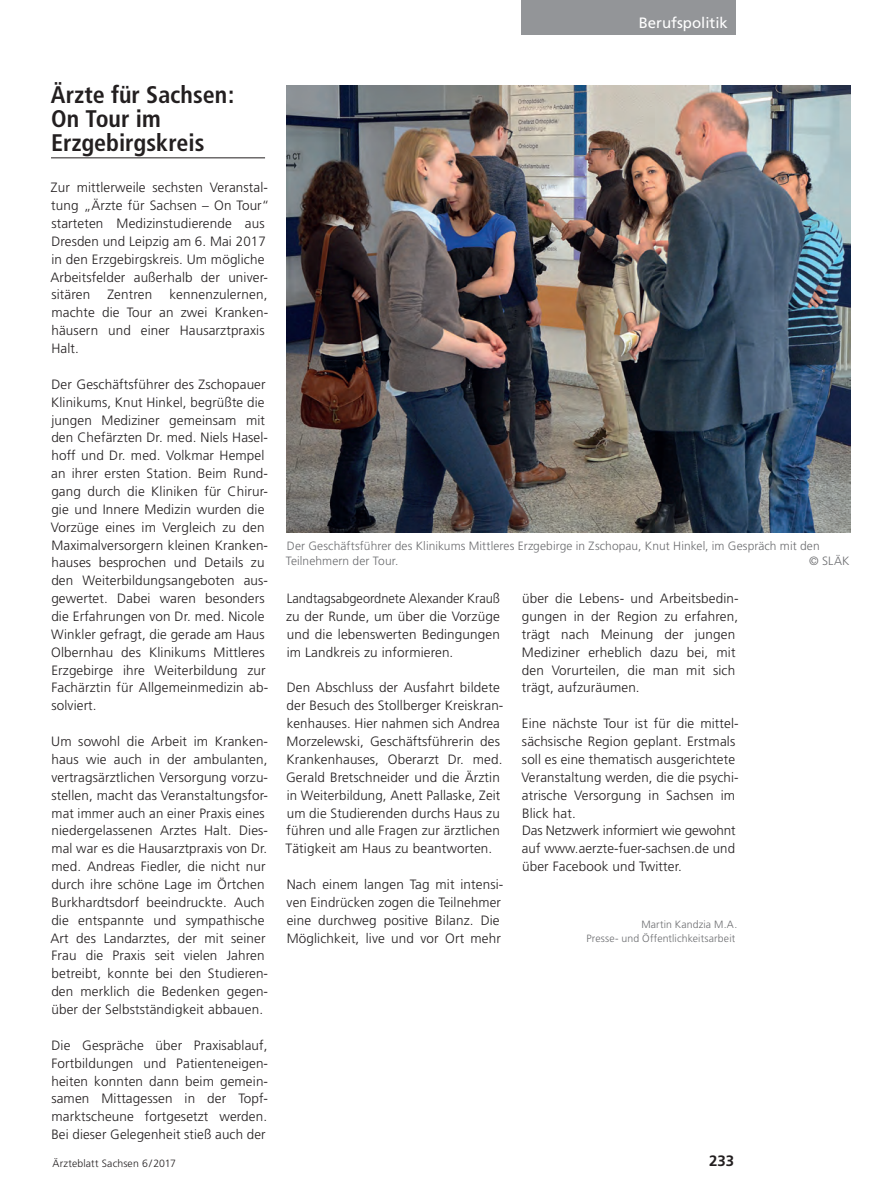
<style>
.page{position:relative;width:893px;height:1191px;background:#fff}
.page>*{position:absolute;margin:0;border:0;box-sizing:border-box;transform-origin:0 0}
.t1{font:700 condensed 24px/24px "Frutiger";color:#231f20}
.t2{font:15px "Frutiger";color:#fff}
.t3{font:700 15px "Frutiger";color:#231f20}
.t4{font:300 13.5px/17.9px "Frutiger";letter-spacing:.01em;color:#231f20}
.t5{font:300 13.5px/17.9px "Frutiger";letter-spacing:.01em;color:#231f20;text-align:justify;scale:.95 1}
.t6{font:300 12px/14.2px "Frutiger";letter-spacing:.005em;color:#6c6d70}
.t7{font:300 10.5px/13.5px "Frutiger";letter-spacing:.01em;color:#6c6d70;text-align:right}
.t8{font:300 10.5px "Frutiger";letter-spacing:.015em;color:#231f20}
</style>
<div class="page">
<div style="left:522px;top:0;width:214px;height:34px;background:#939598"></div>
<hr style="left:51px;top:157px;width:214px;height:1px;background:#231f20">
<img style="left:286px;top:85px;width:564px;height:447px">
<p class="t2" style="left:639px;top:14px;width:91px">Berufspolitik</p>
<h1 class="t1" style="left:51px;top:83px;width:185px">Ärzte für Sachsen:<br>On Tour im<br>Erzgebirgskreis</h1>
<p class="t4" style="left:50px;top:179px;width:221px">Zur mittlerweile sechsten Veranstal&shy;tung „Ärzte für Sachsen – On Tour“ starteten Medizinstudierende aus<br>Dresden und Leipzig am 6. Mai 2017 in den Erzgebirgskreis. Um mögliche<br>Arbeitsfelder außerhalb der univer&shy;sitären</p>
<p class="t4" style="left:51px;top:286px;width:218px;text-indent:118px">kennenzulernen, machte die Tour an zwei Kranken&shy;häusern und einer Hausarztpraxis<br>Halt.</p>
<p class="t4" style="left:51px;top:375px;width:219px">Der Geschäftsführer des Zschopauer Klinikums, Knut Hinkel, begrüßte die jungen Mediziner gemeinsam mit den Chefärzten Dr. med. Niels Hasel&shy;hoff und Dr. med. Volkmar Hempel an ihrer ersten Station. Beim Rund&shy;gang durch die Kliniken für Chirur&shy;gie und Innere Medizin wurden die Vorzüge eines im Vergleich zu den Maximalversorgern kleinen Kranken&shy;hauses besprochen und Details zu den Weiterbildungsangeboten aus&shy;gewertet. Dabei waren besonders die Erfahrungen von Dr. med. Nicole Winkler gefragt, die gerade am Haus Olbernhau des Klinikums Mittleres Erzgebirge ihre Weiterbildung zur Fachärztin für Allgemeinmedizin ab-- solviert.</p>
<p class="t4" style="left:50px;top:732px;width:219px">Um sowohl die Arbeit im Kranken&shy;haus wie auch in der ambulanten, vertragsärztlichen Versorgung vorzu&shy;stellen, macht das Veranstaltungsfor&shy;mat immer auch an einer Praxis eines niedergelassenen Arztes Halt. Dies&shy;mal war es die Hausarztpraxis von Dr. med. Andreas Fiedler, die nicht nur durch ihre schöne Lage im Örtchen Burkhardtsdorf beeindruckte. Auch die entspannte und sympathische Art des Landarztes, der mit seiner Frau die Praxis seit vielen Jahren betreibt, konnte bei den Studieren&shy;den merklich die Bedenken gegen&shy;über der Selbstständigkeit abbauen.</p>
<p class="t4" style="left:51px;top:1036px;width:218px;text-align:justify">Die Gespräche über Praxisablauf, Fortbildungen und Patienteneigen&shy;heiten konnten dann beim gemein&shy;samen Mittagessen in der Topf&shy;marktscheune fortgesetzt werden.<br>Bei dieser Gelegenheit stieß auch der</p>
<p class="t4" style="left:107px;top:286px;width:46px">Zentren</p>
<p class="t6" style="left:286px;top:539px;width:535px">Der Geschäftsführer des Klinikums Mittleres Erzgebirge in Zschopau, Knut Hinkel, im Gespräch mit den<br>Teilnehmern der Tour.</p>
<p class="t6" style="left:809px;top:553px;width:42px">© SLÄK</p>
<p class="t5" style="left:286px;top:589px;width:227px">Landtagsabgeordnete Alexander Krauß zu der Runde, um über die Vorzüge und die lebenswerten Bedingungen im Landkreis zu informieren.</p>
<p class="t4" style="left:285px;top:679px;width:219px">Den Abschluss der Ausfahrt bildete der Besuch des Stollberger Kreiskran&shy;kenhauses. Hier nahmen sich Andrea Morzelewski, Geschäftsführerin des Krankenhauses, Oberarzt Dr. med.<br>Gerald Bretschneider und die Ärztin in Weiterbildung, Anett Pallaske, Zeit um die Studierenden durchs Haus zu führen und alle Fragen zur ärztlichen Tätigkeit am Haus zu beantworten.</p>
<p class="t4" style="left:287px;top:875px;width:218px">Nach einem langen Tag mit intensi&shy;ven Eindrücken zogen die Teilnehmer eine durchweg positive Bilanz. Die Möglichkeit, live und vor Ort mehr</p>
<p class="t4" style="left:522px;top:589px;width:218px">über die Lebens- und Arbeitsbedin&shy;gungen in der Region zu erfahren, trägt nach Meinung der jungen<br>Mediziner erheblich dazu bei, mit den Vorurteilen, die man mit sich trägt, aufzuräumen.</p>
<p class="t4" style="left:521px;top:714px;width:219px">Eine nächste Tour ist für die mittel&shy;sächsische Region geplant. Erstmals soll es eine thematisch ausgerichtete Veranstaltung werden, die die psychi&shy;atrische Versorgung in Sachsen im Blick hat.<br>Das Netzwerk informiert wie gewohnt auf www.aerzte-fuer-sachsen.de und über Facebook und Twitter.</p>
<p class="t7" style="left:586px;top:917px;width:152px">Martin Kandzia M.A.<br>Presse- und Öffentlichkeitsarbeit</p>
<p class="t8" style="left:53px;top:1157px;width:125px">Ärzteblatt Sachsen 6/2017</p>
<p class="t3" style="left:709px;top:1151px;width:27px">233</p>
</div>
